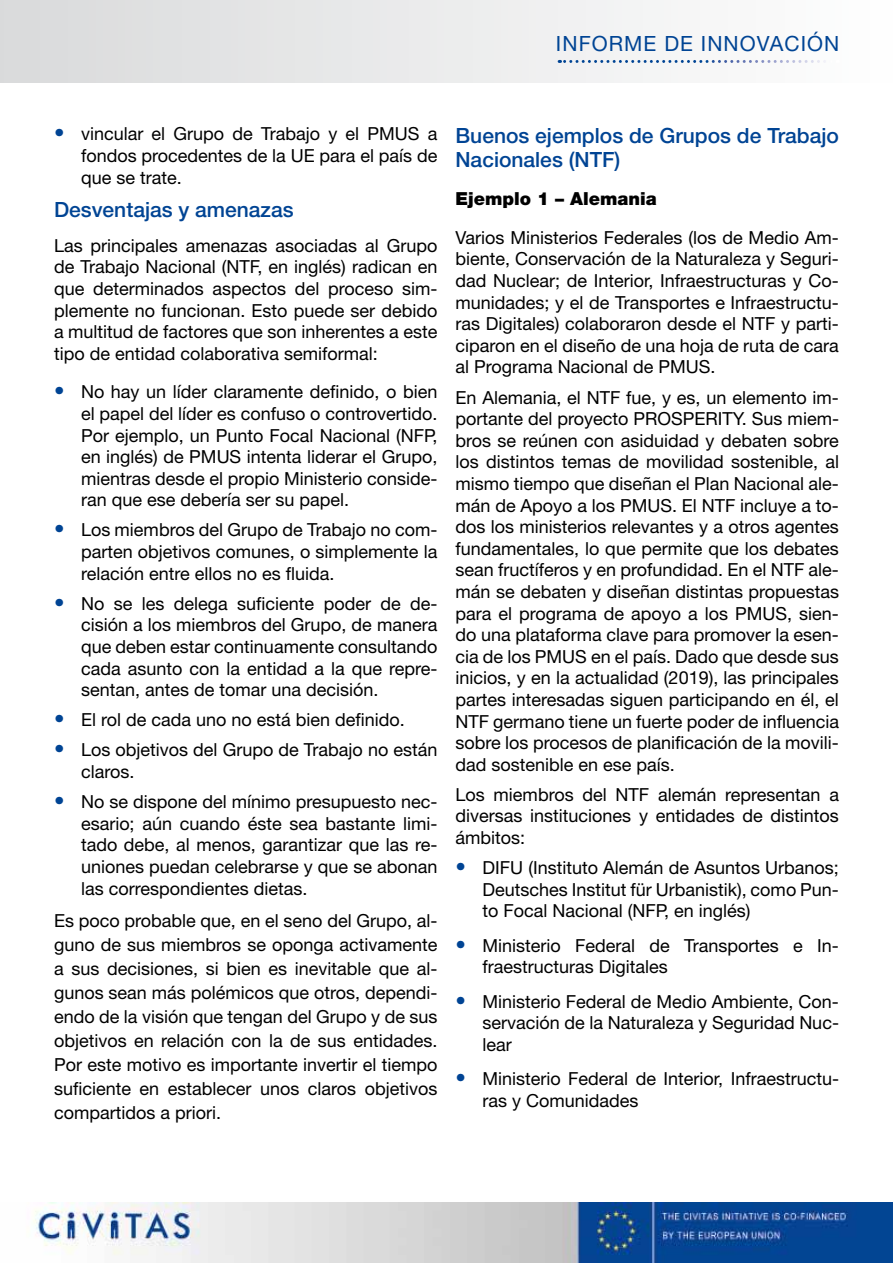
<style>
.page{position:relative;width:893px;height:1263px;background:#fff}
.page>*{position:absolute;margin:0;border:0;box-sizing:border-box;transform-origin:0 0}
.t1{font:500 21px/24px "Helvetica Neue LT Pro";color:#004494}
.t2{font:21px "Helvetica Neue LT Pro";letter-spacing:.05em;color:#004494}
.t3{font:18px/21.6px "Helvetica Neue LT Pro";color:#000;text-align:justify}
.t4{font:900 18px "Helvetica Neue LT Pro";color:#000}
.s1{font-size:21px;color:#004494}
</style>
<div class="page">
<img style="left:33px;top:1203px;width:860px;height:60px">
<div style="left:0;top:0;width:893px;height:82px;background:linear-gradient(to right,#d9dadb,#fefefe)"></div>
<svg style="left:559px;top:60px;width:272px;height:3px"></svg>
<p class="t2" style="left:556px;top:31px;width:285px">Informe de i nnovación</p>
<p class="t3" style="left:81px;top:123px;width:358px;text-indent:-27px"><span class="s1">•</span> vincular el Grupo de Trabajo y el PM US a fondos procedentes de la UE para el país de que se trate.</p>
<p class="t1" style="left:54px;top:198px;width:241px">Desventajas y amenazas</p>
<p class="t3" style="left:54px;top:234px;width:385px">Las principales amenazas asociadas al Grupo de Trabajo Nacional (NTF, en inglés) radican en que determinados aspectos del proceso sim&shy;plemente no funcionan. Esto puede ser debido a multitud de factores que son inherentes a este tipo de entidad colaborativa semiformal:</p>
<p class="t3" style="left:81px;top:381px;width:358px;text-indent:-27px"><span class="s1">•</span> No hay un líder claramente definido, o bien el papel del líder es confuso o controvertido.<br>Por ejemplo, un Punto Focal Nacional (NFP, en inglés) de PM US intenta liderar el Grupo, mientras desde el propio M inisterio conside&shy;ran que ese debería ser su papel.</p>
<p class="t3" style="left:81px;top:519px;width:358px;text-indent:-27px"><span class="s1">•</span> Los miembros del Grupo de Trabajo no com&shy;parten objetivos comunes, o simplemente la relación entre ellos no es fluida.</p>
<p class="t3" style="left:81px;top:592px;width:358px;text-indent:-27px"><span class="s1">•</span> No se les delega suficiente poder de de&shy;cisión a los miembros del Grupo, de manera que deben estar continuamente consultando cada asunto con la entidad a la que repre&shy;sentan, antes de tomar una decisión.</p>
<p class="t3" style="left:54px;top:709px;width:352px"><span class="s1">•</span> El rol de cada uno no está bien definido.</p>
<p class="t3" style="left:81px;top:739px;width:358px;text-indent:-27px"><span class="s1">•</span> Los objetivos del Grupo de Trabajo no están claros.</p>
<p class="t3" style="left:81px;top:791px;width:358px;text-indent:-27px"><span class="s1">•</span> No se dispone del mínimo presupuesto nec&shy;esario; aún cuando éste sea bastante limi&shy;tado debe, al menos, garantizar que las re&shy;uniones puedan celebrarse y que se abonan las correspondientes dietas.</p>
<p class="t3" style="left:54px;top:908px;width:385px;line-height:24px">Es poco probable que, en el seno del Grupo, al&shy;guno de sus miembros se oponga activamente a sus decisiones, si bien es inevitable que al&shy;gunos sean más polémicos que otros, dependi&shy;endo de la visión que tengan del Grupo y de sus objetivos en relación con la de sus entidades.<br>Por este motivo es importante invertir el tiempo suficiente en establecer unos claros objetivos compartidos a priori.</p>
<p class="t1" style="left:455px;top:123px;width:385px">Buenos ejemplos de Grupos de Trabajo<br>Nacionales (NTF)</p>
<p class="t4" style="left:455px;top:188px;width:203px">Ejemplo 1 – Alemania</p>
<p class="t3" style="left:455px;top:226px;width:385px">Varios M inisterios Federales (los de M edio Am&shy;biente, Conservación de la Naturaleza y Seguri&shy;dad Nuclear; de Interior, Infraestructuras y Co&shy;munidades; y el de Transportes e Infraestructu&shy;ras Digitales) colaboraron desde el NTF y parti&shy;ciparon en el diseño de una hoja de ruta de cara al Programa Nacional de PM US.</p>
<p class="t3" style="left:455px;top:386px;width:385px">En Alemania, el NTF fue, y es, un elemento im&shy;portante del proyecto PROSPER ITY. Sus miem&shy;bros se reúnen con asiduidad y debaten sobre los distintos temas de movilidad sostenible, al mismo tiempo que diseñan el Plan Nacional ale&shy;mán de Apoyo a los PM US. El NTF incluye a to&shy;dos los ministerios relevantes y a otros agentes fundamentales, lo que permite que los debates sean fructíferos y en profundidad. En el NTF ale&shy;mán se debaten y diseñan distintas propuestas para el programa de apoyo a los PM US, sien&shy;do una plataforma clave para promover la esen&shy;cia de los PM US en el país. Dado que desde sus inicios, y en la actualidad (2019), las principales partes interesadas siguen participando en él, el NTF germano tiene un fuerte poder de influencia sobre los procesos de planificación de la movili&shy;dad sostenible en ese país.</p>
<p class="t3" style="left:455px;top:783px;width:385px">Los miembros del NTF alemán representan a diversas instituciones y entidades de distintos ámbitos:</p>
<p class="t3" style="left:482px;top:857px;width:358px;text-indent:-27px"><span class="s1">•</span> DIFU (Instituto Alemán de Asuntos Urbanos; Deutsches Institut für Urbanistik), como Pun&shy;to Focal Nacional (NFP, en inglés)</p>
<p class="t3" style="left:482px;top:934px;width:358px;text-indent:-27px"><span class="s1">•</span> M inisterio Federal de Transportes e In&shy;fraestructuras Digitales</p>
<p class="t3" style="left:482px;top:990px;width:358px;text-indent:-27px"><span class="s1">•</span> M inisterio Federal de Medio Ambiente, Con&shy;servación de la Naturaleza y Seguridad Nuc&shy;lear</p>
<p class="t3" style="left:482px;top:1068px;width:358px;text-indent:-27px"><span class="s1">•</span> M inisterio Federal de Interior, Infraestructu&shy;ras y Comunidades</p>
</div>
